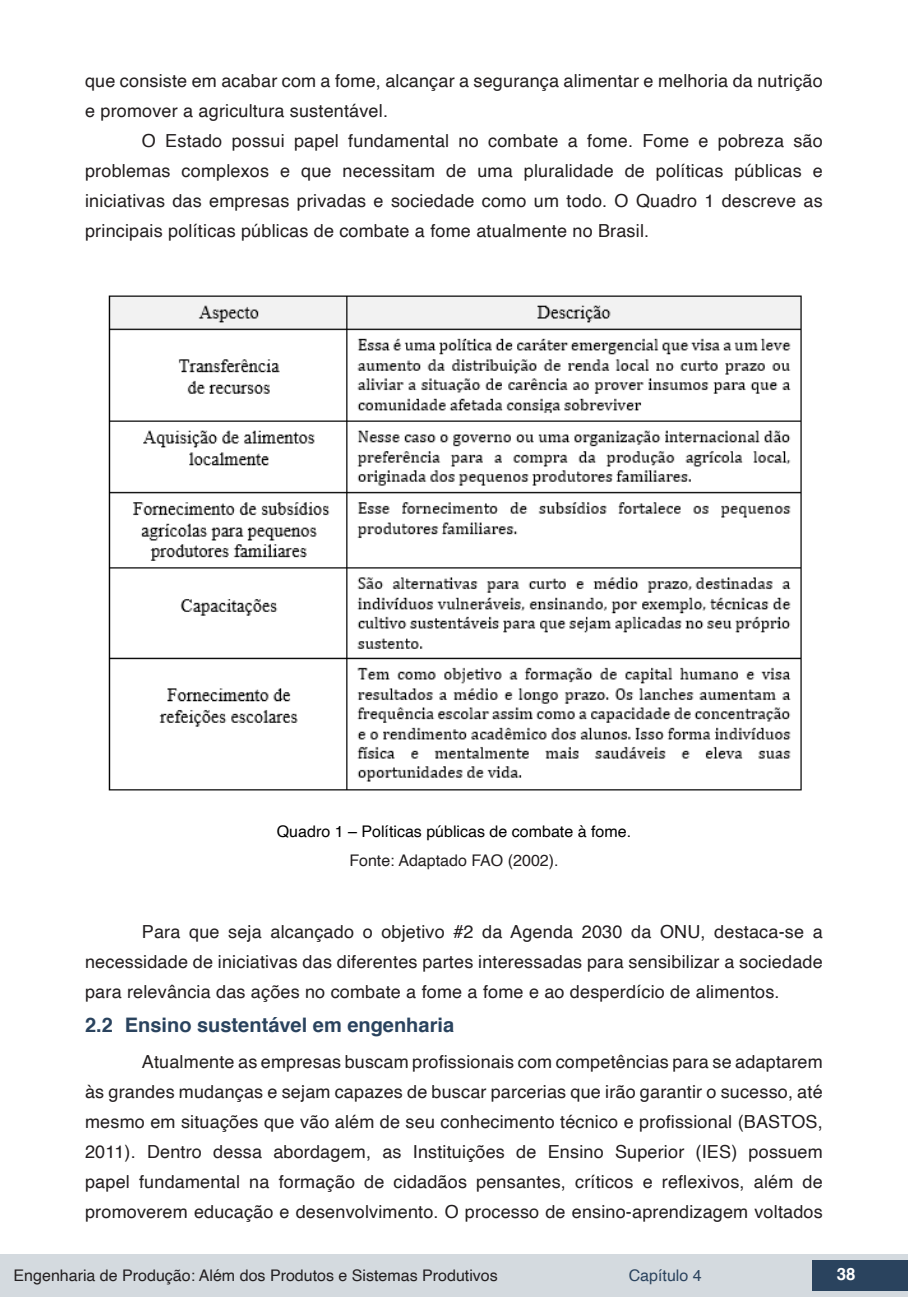
<style>
.page{position:relative;width:908px;height:1304px;background:#fff}
.page>*{position:absolute;margin:0;border:0;box-sizing:border-box;transform-origin:0 0}
.t1{font:700 20px "Helvetica";color:#2a435e}
.txt{font:18px/30px "Helvetica";letter-spacing:.01em;color:#231f20;text-align:justify}
.t2{font:700 16.8px "Helvetica";color:#fff}
.fonte_tab_gra_imag{font:16px "Helvetica";color:#231f20}
.info_tab_graf_imag{font:16px "Helvetica";color:#000}
.t3{font:16px "Helvetica";color:#2a435e}
</style>
<div class="page">
<div style="left:0;top:1254px;width:906px;height:43px;background:#d4dadf"></div>
<div style="left:812px;top:1261px;width:95px;height:30px;background:#2a435e"></div>
<img style="left:108px;top:295px;width:693px;height:496px">
<p class="txt" style="left:85px;top:66px;width:738px">que consiste em acabar com a fome, alcançar a segurança alimentar e melhoria da nutrição e promover a agricultura sustentável.</p>
<p class="txt" style="left:85px;top:126px;width:739px;text-indent:57px">O Estado possui papel fundamental no combate a fome. Fome e pobreza são problemas complexos e que necessitam de uma pluralidade de políticas públicas e iniciativas das empresas privadas e sociedade como um todo. O Quadro 1 descreve as principais políticas públicas de combate a fome atualmente no Brasil.</p>
<p class="info_tab_graf_imag" style="left:277px;top:819px;width:355px">Quadro 1 – Políticas públicas de combate à fome.</p>
<p class="fonte_tab_gra_imag" style="left:349px;top:848px;width:211px">Fonte: Adaptado FAO (2002).</p>
<p class="txt" style="left:85px;top:917px;width:738px;text-indent:57px">Para que seja alcançado o objetivo #2 da Agenda 2030 da ONU, destaca-se a necessidade de iniciativas das diferentes partes interessadas para sensibilizar a sociedade para relevância das ações no combate a fome a fome e ao desperdício de alimentos.</p>
<p class="t1" style="left:85px;top:1009px;width:370px">2.2 Ensino sustentável em engenharia</p>
<p class="txt" style="left:85px;top:1047px;width:738px;text-indent:57px">Atualmente as empresas buscam profissionais com competências para se adaptarem às grandes mudanças e sejam capazes de buscar parcerias que irão garantir o sucesso, até mesmo em situações que vão além de seu conhecimento técnico e profissional (BASTOS, 2011). Dentro dessa abordagem, as Instituições de Ensino Superior (IES) possuem papel fundamental na formação de cidadãos pensantes, críticos e reflexivos, além de promoverem educação e desenvolvimento. O processo de ensino-aprendizagem voltados</p>
<p class="fonte_tab_gra_imag" style="left:14px;top:1263px;width:485px">Engenharia de Produção: Além dos Produtos e Sistemas Produtivos</p>
<p class="t3" style="left:628px;top:1263px;width:74px">Capítulo 4</p>
<p class="t2" style="left:836px;top:1261px;width:20px">38</p>
</div>
